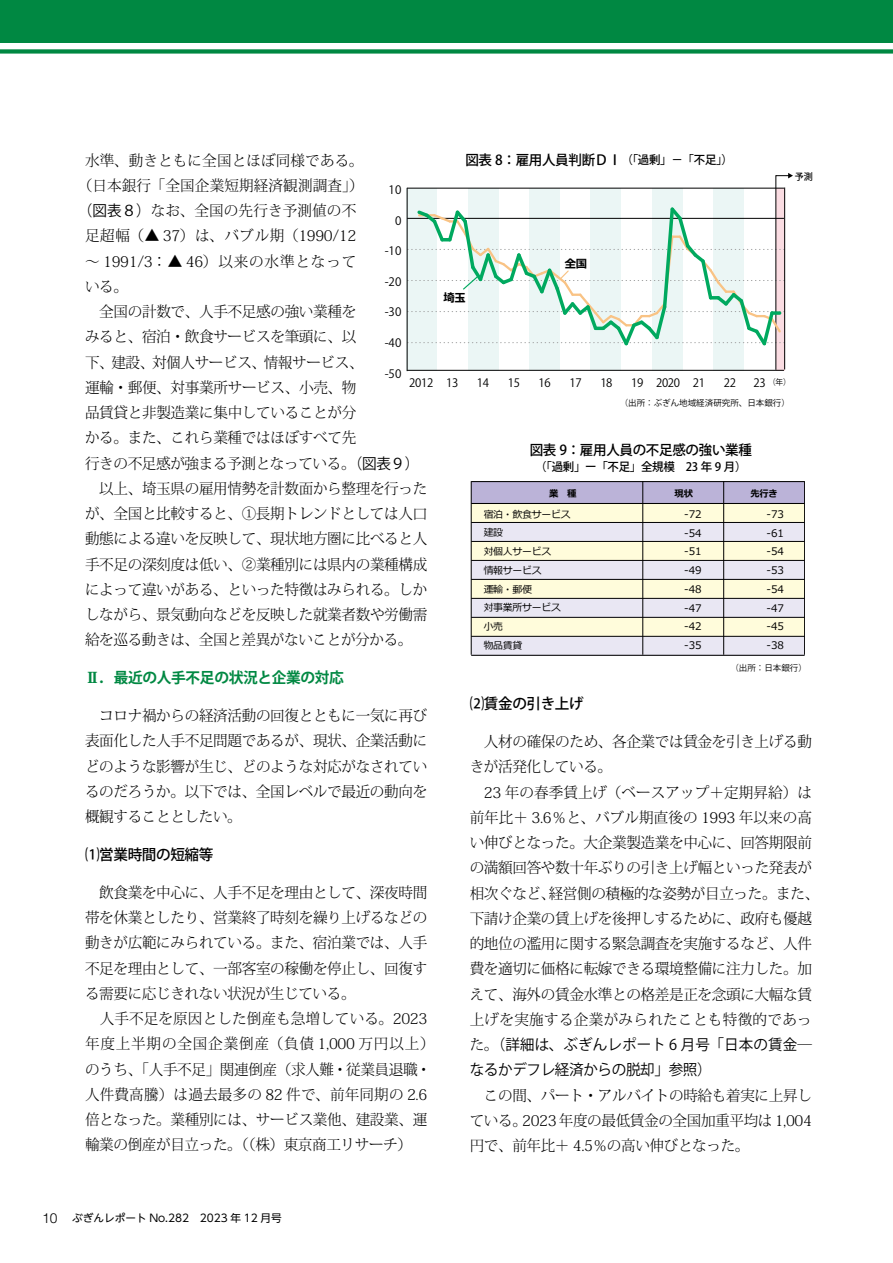
<style>
.page{position:relative;width:893px;height:1263px;background:#fff}
.page>*{position:absolute;margin:0;border:0;box-sizing:border-box;transform-origin:0 0}
.t1{font:300 14.85px/25.2px "Koz Min Pr 6 N";letter-spacing:-.025em;color:#000;text-align:justify}
.t2{font:300 14.85px "Koz Min Pr 6 N";letter-spacing:.01em;color:#000}
.t3{font:14.85px/25.2px "Koz Go Pr 6 N";letter-spacing:-.01em;color:#000}
.t4{font:300 14.85px "Koz Min Pr 6 N";letter-spacing:.005em;color:#000}
.t5{font:300 14.85px "Koz Min Pr 6 N";letter-spacing:.055em;color:#000}
.t6{font:700 14.85px "Koz Go Pr 6 N";letter-spacing:-.025em;color:#008842}
.t7{font:500 14.85px "Koz Go Pr 6 N";letter-spacing:-.025em;color:#000}
.t8{font:500 13.8px "Koz Go Pr 6 N";letter-spacing:-.025em;color:#000}
.t9{font:500 11.7px "Koz Go Pr 6 N";letter-spacing:-.025em;color:#000}
.t10{font:11.55px "Koz Go Pr 6 N";letter-spacing:-.025em;color:#000}
.t11{font:700 11.55px "Meiryo";color:#000}
.t12{font:10.65px "UD Shin Go NT Pro";color:#000}
.t13{font:10.35px/18.8px "Meiryo";color:#000;text-align:justify}
.t14{font:9.9px/18.8px "Meiryo";letter-spacing:-.025em;color:#000}
.t15{font:700 9.45px "Meiryo";color:#000}
.t16{font:500 9.3px "Koz Go Pr 6 N";color:#000}
.t17{font:8.55px "Koz Go Pr 6 N";color:#000}
.t18{font:8.1px "Koz Go Pr 6 N";color:#000;scale:.95 1}
.s1{font-family:"Koz Go Pr 6 N";font-weight:400}
.s2{font-family:"Koz Min Pr 6 N";font-weight:800}
.s3{font-size:11.7px}
.s4{font-family:"Koz Min Pr 6 N";font-weight:300}
.s5{font-family:"Helvetica LT Std";font-weight:300;font-size:13.8px}
</style>
<div class="page">
<div style="left:0;top:0;width:893px;height:43px;background:#008842"></div>
<div style="left:0;top:49px;width:893px;height:5px;background:#008842"></div>
<hr style="left:407px;top:370px;width:377px;height:1px;background:#000">
<hr style="left:407px;top:188px;width:1px;height:183px;background:#000">
<svg style="left:408px;top:173px;width:385px;height:197px"></svg>
<div style="left:472px;top:497px;width:333px;height:158px;background:#fffcdb"></div>
<div style="left:471px;top:523px;width:334px;height:18px;background:#e9e7f3"></div>
<div style="left:471px;top:560px;width:334px;height:19px;background:#e9e7f3"></div>
<div style="left:471px;top:598px;width:334px;height:19px;background:#e9e7f3"></div>
<div style="left:471px;top:636px;width:334px;height:19px;background:#e9e7f3"></div>
<div style="left:471px;top:482px;width:334px;height:22px;background:#bbb3d8"></div>
<hr style="left:471px;top:481px;width:334px;height:1px;background:#000">
<hr style="left:471px;top:503px;width:334px;height:1px;background:#000">
<hr style="left:471px;top:522px;width:334px;height:1px;background:#000">
<hr style="left:471px;top:541px;width:334px;height:1px;background:#000">
<hr style="left:471px;top:560px;width:334px;height:1px;background:#000">
<hr style="left:471px;top:579px;width:334px;height:1px;background:#000">
<hr style="left:471px;top:598px;width:334px;height:1px;background:#000">
<hr style="left:471px;top:617px;width:334px;height:1px;background:#000">
<hr style="left:471px;top:636px;width:334px;height:1px;background:#000">
<hr style="left:471px;top:655px;width:334px;height:1px;background:#000">
<hr style="left:471px;top:481px;width:1px;height:174px;background:#000">
<hr style="left:642px;top:481px;width:1px;height:174px;background:#000">
<hr style="left:723px;top:481px;width:1px;height:174px;background:#000">
<hr style="left:804px;top:481px;width:1px;height:174px;background:#000">
<p class="t2" style="left:85px;top:152px;width:280px">水準、動きともに全国とほぼ同様である。</p>
<p class="t2" style="left:78px;top:177px;width:287px">（日本銀行「全国企業短期経済観測調査」）</p>
<p class="t2" style="left:78px;top:202px;width:280px"><span class="s1">（図表８）</span>なお、全国の先行き予測値の不</p>
<p class="t4" style="left:85px;top:228px;width:273px">足超幅（▲ 37）は、バブル期（1990/12</p>
<p class="t5" style="left:85px;top:253px;width:273px">～ 1991/3：▲ 46）以来の水準となって</p>
<p class="t1" style="left:85px;top:274px;width:45px">いる。</p>
<p class="t1" style="left:85px;top:299px;width:273px">　全国の計数で、人手不足感の強い業種を</p>
<p class="t1" style="left:85px;top:325px;width:273px">みると、宿泊・飲食サービスを筆頭に、以</p>
<p class="t1" style="left:85px;top:350px;width:280px">下、建設、対個人サービス、情報サービス、</p>
<p class="t1" style="left:85px;top:375px;width:273px">運輸・郵便、対事業所サービス、小売、物</p>
<p class="t1" style="left:85px;top:400px;width:273px">品賃貸と非製造業に集中していることが分</p>
<p class="t1" style="left:85px;top:426px;width:273px">かる。また、これら業種ではほぼすべて先</p>
<p class="t1" style="left:85px;top:451px;width:336px">行きの不足感が強まる予測となっている。<span class="s1">（図表９）</span></p>
<p class="t1" style="left:85px;top:476px;width:344px">　以上、埼玉県の雇用情勢を計数面から整理を行った</p>
<p class="t1" style="left:85px;top:501px;width:344px">が、全国と比較すると、①長期トレンドとしては人口</p>
<p class="t1" style="left:85px;top:527px;width:344px">動態による違いを反映して、現状地方圏に比べると人</p>
<p class="t1" style="left:85px;top:552px;width:344px">手不足の深刻度は低い、②業種別には県内の業種構成</p>
<p class="t1" style="left:85px;top:577px;width:344px">によって違いがある、といった特徴はみられる。しか</p>
<p class="t1" style="left:85px;top:602px;width:344px">しながら、景気動向などを反映した就業者数や労働需</p>
<p class="t1" style="left:85px;top:627px;width:329px">給を巡る動きは、全国と差異がないことが分かる。</p>
<p class="t6" style="left:85px;top:669px;width:260px"><span class="s2">Ⅱ</span>．最近の人手不足の状況と企業の対応</p>
<p class="t1" style="left:85px;top:703px;width:344px">　コロナ禍からの経済活動の回復とともに一気に再び表面化した人手不足問題であるが、現状、企業活動にどのような影響が生じ、どのような対応がなされているのだろうか。以下では、全国レベルで最近の動向を概観することとしたい。</p>
<p class="t7" style="left:85px;top:846px;width:130px">⑴営業時間の短縮等</p>
<p class="t1" style="left:85px;top:880px;width:351px;text-align:left">　飲食業を中心に、人手不足を理由として、深夜時間帯を休業としたり、営業終了時刻を繰り上げるなどの動きが広範にみられている。また、宿泊業では、人手不足を理由として、一部客室の稼働を停止し、回復する需要に応じきれない状況が生じている。<br>　人手不足を原因とした倒産も急増している。2023年度上半期の全国企業倒産（負債 1,000 万円以上）のうち、「人手不足」関連倒産（求人難・従業員退職・人件費高騰）は過去最多の 82 件で、前年同期の 2.6倍となった。業種別には、サービス業他、建設業、運輸業の倒産が目立った。（（株）東京商工リサーチ）</p>
<p class="t8" style="left:465px;top:152px;width:269px">図表 8：雇用人員判断ＤＩ<span class="s3">（「過剰」－「不足」）</span></p>
<p class="t16" style="left:795px;top:172px;width:19px">予測</p>
<p class="t10" style="left:389px;top:183px;width:14px">10</p>
<p class="t10" style="left:395px;top:214px;width:8px">0</p>
<p class="t10" style="left:385px;top:245px;width:18px">-10</p>
<p class="t11" style="left:565px;top:255px;width:24px">全国</p>
<p class="t10" style="left:385px;top:275px;width:18px">-20</p>
<p class="t11" style="left:443px;top:289px;width:24px">埼玉</p>
<p class="t10" style="left:385px;top:306px;width:18px">-30</p>
<p class="t10" style="left:385px;top:336px;width:18px">-40</p>
<p class="t10" style="left:385px;top:367px;width:18px">-50</p>
<p class="t18" style="left:768px;top:377px;width:25px">（年）</p>
<p class="t10" style="left:409px;top:376px;width:50px">2012 13</p>
<p class="t10" style="left:477px;top:376px;width:14px">14</p>
<p class="t10" style="left:508px;top:376px;width:14px">15</p>
<p class="t10" style="left:539px;top:376px;width:14px">16</p>
<p class="t10" style="left:569px;top:376px;width:14px">17</p>
<p class="t10" style="left:600px;top:376px;width:14px">18</p>
<p class="t10" style="left:631px;top:376px;width:75px">19 2020 21</p>
<p class="t10" style="left:724px;top:376px;width:14px">22</p>
<p class="t10" style="left:753px;top:376px;width:14px">23</p>
<p class="t17" style="left:620px;top:398px;width:172px">（出所：ぶぎん地域経済研究所、日本銀行）</p>
<p class="t8" style="left:530px;top:442px;width:224px">図表 9：雇用人員の不足感の強い業種</p>
<p class="t9" style="left:535px;top:460px;width:213px">（「過剰」ー「不足」全規模　23 年 9 月）</p>
<p class="t15" style="left:549px;top:487px;width:29px">業　種</p>
<p class="t15" style="left:675px;top:487px;width:20px">現状</p>
<p class="t15" style="left:750px;top:487px;width:29px">先行き</p>
<p class="t14" style="left:484px;top:505px;width:89px">宿泊・飲食サービス建設<br>対個人サービス<br>情報サービス<br>運輸・郵便<br>対事業所サービス小売<br>物品賃貸</p>
<p class="t13" style="left:684px;top:505px;width:19px">-72 -54 -51 -49 -48 -47 -42 -35</p>
<p class="t13" style="left:766px;top:505px;width:19px">-73 -61 -54 -53 -54 -47 -45 -38</p>
<p class="t17" style="left:730px;top:663px;width:78px">（出所：日本銀行）</p>
<p class="t7" style="left:470px;top:695px;width:116px">⑵賃金の引き上げ</p>
<p class="t1" style="left:470px;top:729px;width:351px;text-align:left">　人材の確保のため、各企業では賃金を引き上げる動きが活発化している。<br>　23 年の春季賃上げ（ベースアップ＋定期昇給）は前年比＋ 3.6％と、バブル期直後の 1993 年以来の高い伸びとなった。大企業製造業を中心に、回答期限前の満額回答や数十年ぶりの引き上げ幅といった発表が相次ぐなど、経営側の積極的な姿勢が目立った。また、下請け企業の賃上げを後押しするために、政府も優越的地位の濫用に関する緊急調査を実施するなど、人件費を適切に価格に転嫁できる環境整備に注力した。加えて、海外の賃金水準との格差是正を念頭に大幅な賃上げを実施する企業がみられたことも特徴的であっ</p>
<p class="t3" style="left:470px;top:1032px;width:344px"><span class="s4">た。</span>（詳細は、ぶぎんレポート 6 月号「日本の賃金―なるかデフレ経済からの脱却」参照）</p>
<p class="t1" style="left:470px;top:1083px;width:344px">　この間、パート・アルバイトの時給も着実に上昇している。2023 年度の最低賃金の全国加重平均は 1,004円で、前年比＋ 4.5％の高い伸びとなった。</p>
<p class="t12" style="left:42px;top:1210px;width:241px"><span class="s5">10</span> ぶぎんレポート No.282　2023 年 12 月号</p>
</div>
